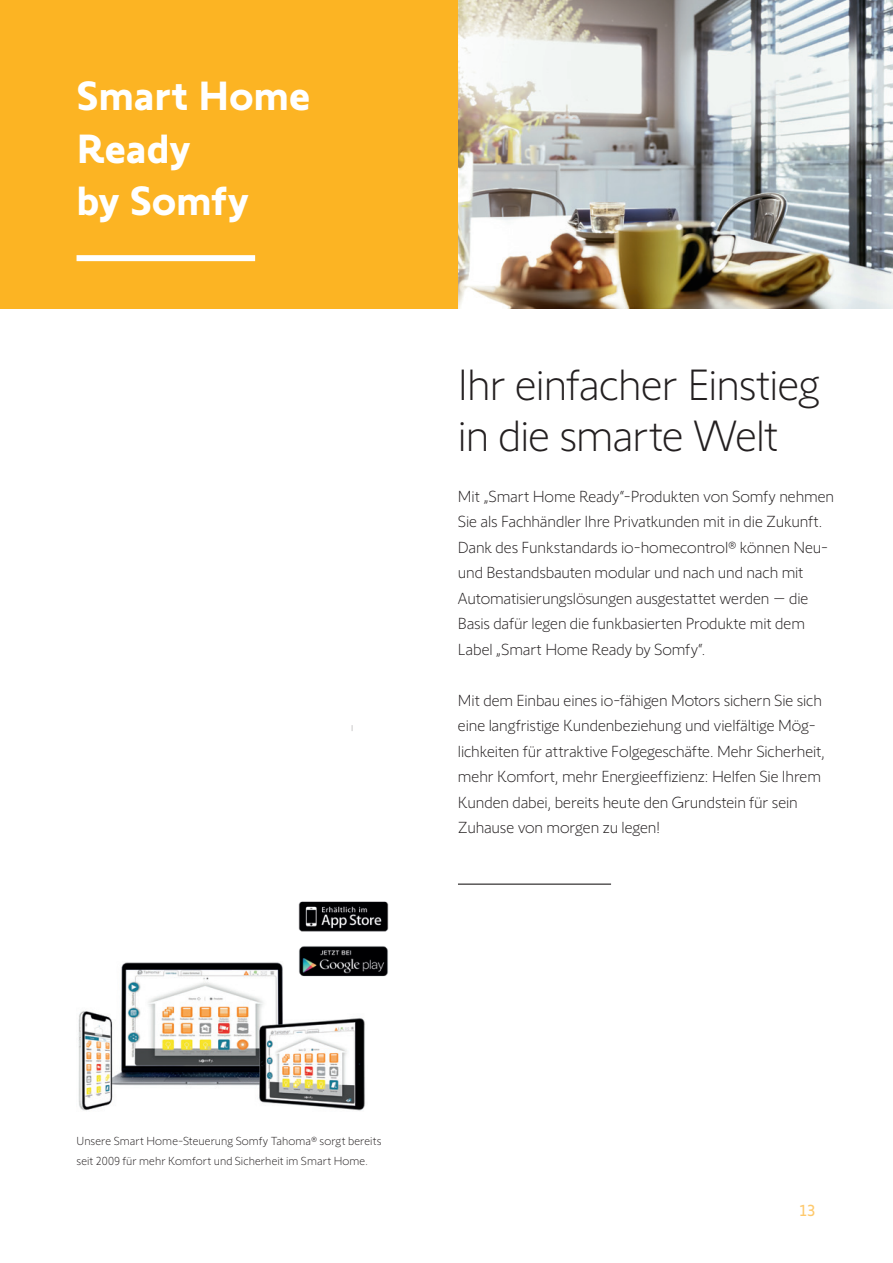
<style>
.page{position:relative;width:893px;height:1263px;background:#fff}
.page>*{position:absolute;margin:0;border:0;box-sizing:border-box;transform-origin:0 0}
.t1{font:300 45px/51px "Somfy Sans";letter-spacing:-.025em;color:#231f20}
.t2{font:700 42px/52.5px "Somfy Sans";letter-spacing:-.01em;color:#fff}
.t3{font:300 16.5px/25.5px "Somfy Sans";letter-spacing:-.015em;color:#231f20}
.t4{font:16.5px "Somfy Sans";color:#fec96c}
.t5{font:300 12px/19.5px "Somfy Sans";color:#231f20}
</style>
<div class="page">
<img style="left:458px;top:0;width:435px;height:308px">
<div style="left:0;top:0;width:458px;height:308px;background:#fcb423"></div>
<div style="left:77px;top:255px;width:178px;height:6px;background:#fff"></div>
<hr style="left:458px;top:883px;width:153px;height:2px;background:#231f20">
<img style="left:78px;top:962px;width:287px;height:149px">
<img style="left:294px;top:901px;width:95px;height:88px">
<h2 class="t2" style="left:77px;top:65px;width:236px">Smart Home<br>Ready<br>by Somfy</h2>
<h1 class="t1" style="left:458px;top:355px;width:364px">Ihr einfacher Einstieg in die smarte Welt</h1>
<p class="t3" style="left:458px;top:482px;width:378px">Mit „Smart Home Ready“-Produkten von Somfy nehmen Sie als Fachhändler Ihre Privatkunden mit in die Zukunft.<br>Dank des Funkstandards io-homecontrol® können Neu&shy;und Bestandsbauten modular und nach und nach mit Automatisierungslösungen ausgestattet werden – die Basis dafür legen die funkbasierten Produkte mit dem Label „Smart Home Ready by Somfy“.</p>
<p class="t3" style="left:458px;top:686px;width:369px">Mit dem Einbau eines io-fähigen Motors sichern Sie sich eine langfristige Kundenbeziehung und vielfältige Mög&shy;lichkeiten für attraktive Folgegeschäfte. Mehr Sicherheit, mehr Komfort, mehr Energieeffizienz: Helfen Sie Ihrem Kunden dabei, bereits heute den Grundstein für sein Zuhause von morgen zu legen!</p>
<p class="t5" style="left:77px;top:1130px;width:306px">Unsere Smart Home-Steuerung Somfy Tahoma® sorgt bereits seit 2009 für mehr Komfort und Sicherheit im Smart Home.</p>
<p class="t4" style="left:799px;top:1197px;width:18px">13</p>
</div>
